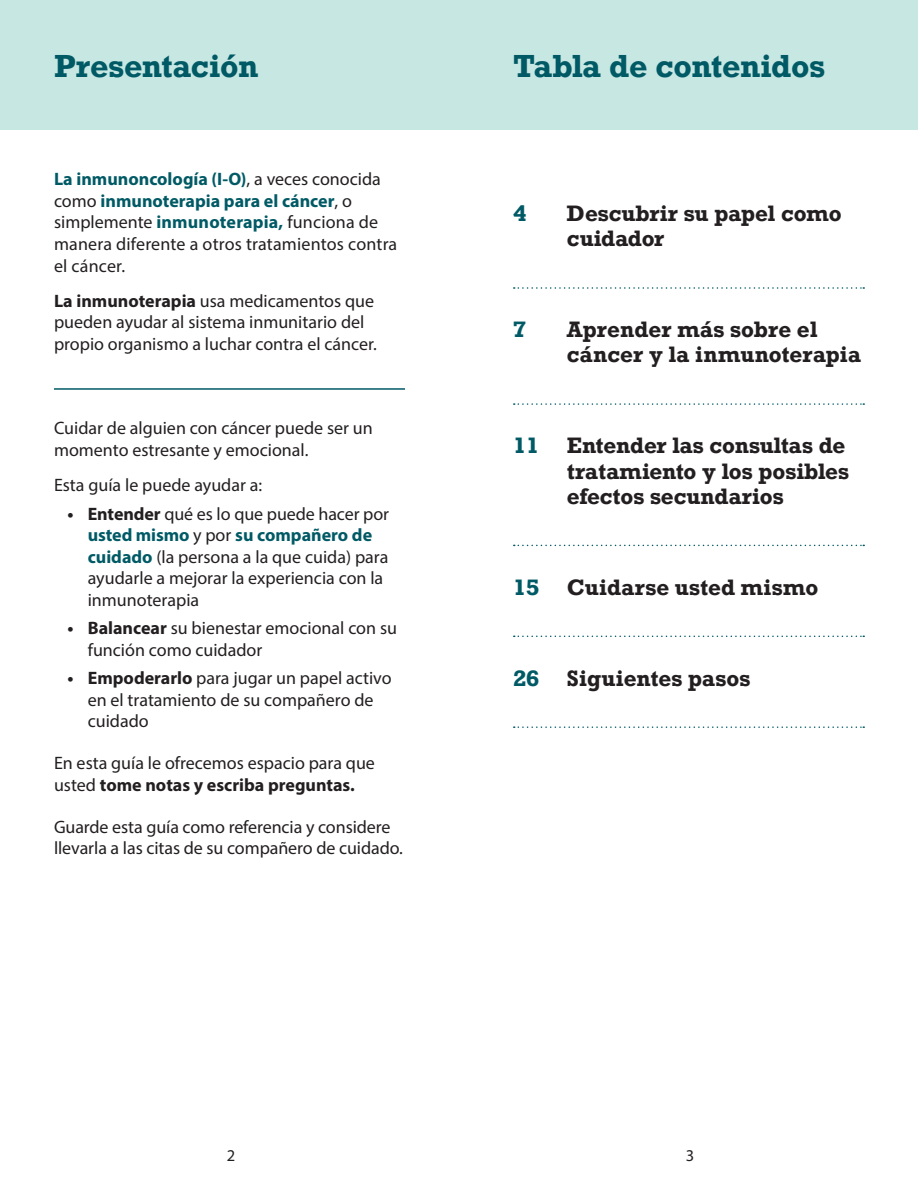
<style>
.page{position:relative;width:918px;height:1188px;background:#fff}
.page>*{position:absolute;margin:0;border:0;box-sizing:border-box;transform-origin:0 0}
.t1{font:700 30px "Rockwell";letter-spacing:-.01em;color:#005a65}
.t2{font:700 21px/25.2px "Rockwell";color:#231f20}
.t3{font:700 21px "Rockwell";color:#005a65}
.t4{font:18px/21.6px "Myriad Pro";color:#231f20}
.t5{font:16.5px "Myriad Pro";color:#231f20}
.s1{font-weight:700;color:#005a65}
.s2{font-weight:700}
</style>
<div class="page">
<div style="left:0;top:0;width:459px;height:130px;background:#c7e7e3"></div>
<hr style="left:54px;top:388px;width:351px;height:2px;background:#005a65">
<div style="left:459px;top:0;width:459px;height:130px;background:#c7e7e3"></div>
<svg style="left:514px;top:287px;width:350px;height:2px"></svg>
<svg style="left:514px;top:403px;width:350px;height:2px"></svg>
<svg style="left:514px;top:545px;width:350px;height:1px"></svg>
<svg style="left:514px;top:636px;width:350px;height:1px"></svg>
<svg style="left:514px;top:726px;width:350px;height:2px"></svg>
<h1 class="t1" style="left:54px;top:46px;width:206px">Presentación</h1>
<p class="t4" style="left:54px;top:168px;width:345px"><span class="s1">La inmunoncología (I-O)</span>, a veces conocida como <span class="s1">inmunoterapia para el cáncer</span>, o simplemente <span class="s1">inmunoterapia,</span> funciona de manera diferente a otros tratamientos contra el cáncer.</p>
<p class="t4" style="left:54px;top:290px;width:324px"><span class="s2">La inmunoterapia</span> usa medicamentos que pueden ayudar al sistema inmunitario del propio organismo a luchar contra el cáncer.</p>
<p class="t4" style="left:54px;top:417px;width:320px">Cuidar de alguien con cáncer puede ser un momento estresante y emocional.</p>
<p class="t4" style="left:54px;top:474px;width:210px">Esta guía le puede ayudar a:</p>
<p class="t4" style="left:88px;top:502px;width:303px;text-indent:-20px"><span class="s2">• Entender</span> qué es lo que puede hacer por <span class="s1">usted mismo</span> y por <span class="s1">su compañero de cuidado</span> (la persona a la que cuida) para ayudarle a mejorar la experiencia con la inmunoterapia</p>
<p class="t4" style="left:88px;top:617px;width:311px;text-indent:-20px"><span class="s2">• Balancear</span> su bienestar emocional con su función como cuidador</p>
<p class="t4" style="left:88px;top:667px;width:305px;text-indent:-20px"><span class="s2">• Empoderarlo</span> para jugar un papel activo en el tratamiento de su compañero de cuidado</p>
<p class="t4" style="left:54px;top:752px;width:323px">En esta guía le ofrecemos espacio para que usted <span class="s2">tome notas y escriba preguntas.</span></p>
<p class="t4" style="left:54px;top:816px;width:350px">Guarde esta guía como referencia y considere llevarla a las citas de su compañero de cuidado.</p>
<h1 class="t1" style="left:513px;top:46px;width:314px">Tabla de contenidos</h1>
<p class="t3" style="left:513px;top:200px;width:15px">4</p>
<p class="t2" style="left:567px;top:201px;width:276px">Descubrir su papel como cuidador</p>
<p class="t3" style="left:513px;top:316px;width:15px">7</p>
<p class="t2" style="left:567px;top:317px;width:296px">Aprender más sobre el cáncer y la inmunoterapia</p>
<p class="t3" style="left:513px;top:432px;width:28px">11</p>
<p class="t2" style="left:567px;top:433px;width:284px">Entender las consultas de tratamiento y los posibles efectos secundarios</p>
<p class="t3" style="left:513px;top:573px;width:28px">15</p>
<p class="t2" style="left:567px;top:574px;width:253px">Cuidarse usted mismo</p>
<p class="t3" style="left:513px;top:664px;width:28px">26</p>
<p class="t2" style="left:567px;top:665px;width:185px">Siguientes pasos</p>
<p class="t5" style="left:227px;top:1146px;width:10px">2</p>
<p class="t5" style="left:686px;top:1146px;width:10px">3</p>
</div>
